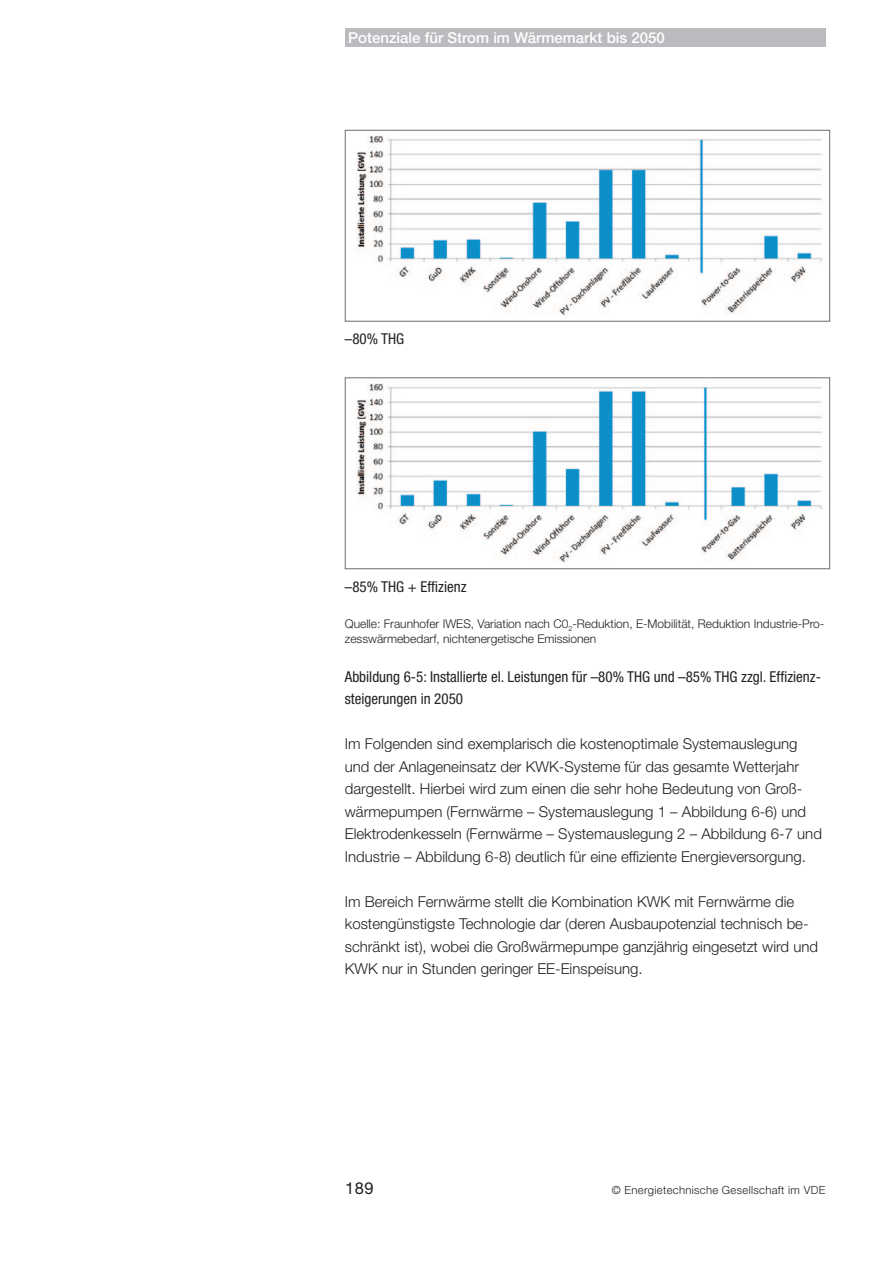
<style>
.page{position:relative;width:893px;height:1263px;background:#fff}
.page>*{position:absolute;margin:0;border:0;box-sizing:border-box;transform-origin:0 0}
.t1{font:16.5px "Helvetica Neue LT Std";color:#231f20}
.t2{font:300 15px/22.5px "Helvetica Neue LT Std";color:#231f20}
.t3{font:condensed 15px/22.5px "Helvetica Neue LT Std";color:#231f20}
.t4{font:500 15px "Helvetica Neue LT Std";color:#fff}
.t5{font:300 12px/15px "Helvetica Neue LT Std";color:#231f20}
.t6{font:300 11.25px "Helvetica Neue LT Std";letter-spacing:.03em;color:#231f20}
</style>
<div class="page">
<div style="left:345px;top:28px;width:480px;height:18px;background:#babbbe"></div>
<img style="left:356px;top:135px;width:467px;height:181px">
<div style="left:345px;top:130px;width:485px;height:192px;border:1px solid #6c6d70"></div>
<img style="left:356px;top:383px;width:467px;height:180px">
<div style="left:345px;top:377px;width:485px;height:192px;border:1px solid #6c6d70"></div>
<p class="t4" style="left:348px;top:29px;width:318px">Potenziale für Strom im Wärmemarkt bis 2050</p>
<p class="t3" style="left:345px;top:327px;width:61px">–80% THG</p>
<p class="t3" style="left:345px;top:575px;width:123px">–85% THG + Effizienz</p>
<p class="t5" style="left:345px;top:616px;width:481px">Quelle: Fraunhofer IWES, Variation nach C0<sub>2</sub>-Reduktion, E-Mobilität, Reduktion Industrie-Pro&shy;zesswärmebedarf, nichtenergetische Emissionen</p>
<p class="t3" style="left:345px;top:665px;width:478px">Abbildung 6-5: Installierte el. Leistungen für –80% THG und –85% THG zzgl. Effizienz&shy;steigerungen in 2050</p>
<p class="t2" style="left:345px;top:732px;width:479px">Im Folgenden sind exemplarisch die kostenoptimale Systemauslegung und der Anlageneinsatz der KWK-Systeme für das gesamte Wetterjahr dargestellt. Hierbei wird zum einen die sehr hohe Bedeutung von Groß&shy;wärmepumpen (Fernwärme – Systemauslegung 1 – Abbildung 6-6) und Elektrodenkesseln (Fernwärme – Systemauslegung 2 – Abbildung 6-7 und Industrie – Abbildung 6-8) deutlich für eine effiziente Energieversorgung.</p>
<p class="t2" style="left:345px;top:890px;width:475px">Im Bereich Fernwärme stellt die Kombination KWK mit Fernwärme die kostengünstigste Technologie dar (deren Ausbaupotenzial technisch be&shy;schränkt ist), wobei die Großwärmepumpe ganzjährig eingesetzt wird und KWK nur in Stunden geringer EE-Einspeisung.</p>
<p class="t1" style="left:345px;top:1178px;width:30px">189</p>
<p class="t6" style="left:612px;top:1183px;width:215px">© Energietechnische Gesellschaft im VDE</p>
</div>
